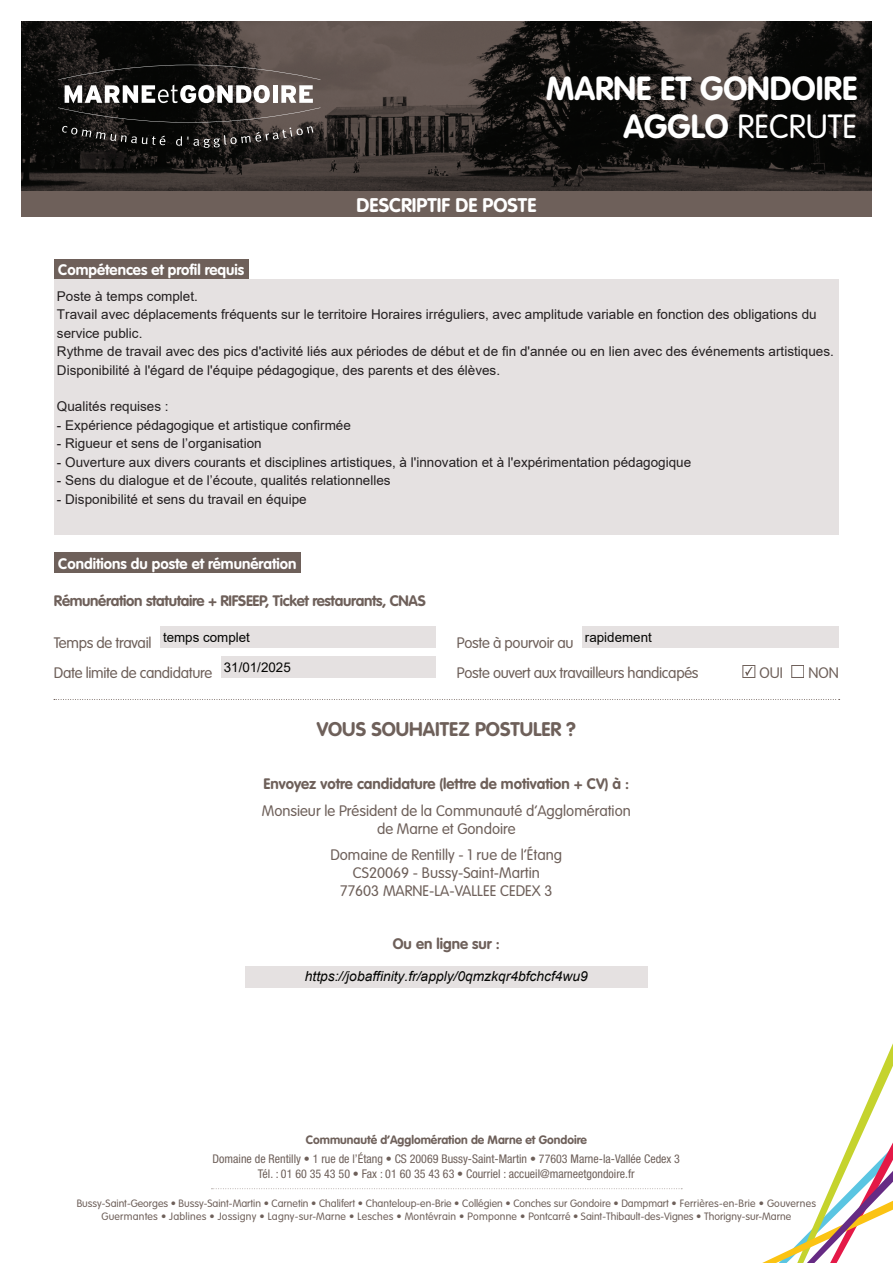
<style>
.page{position:relative;width:893px;height:1263px;background:#fff}
.page>*{position:absolute;margin:0;border:0;box-sizing:border-box;transform-origin:0 0}
.t1{font:700 33px/37.5px "VAG Rounded Std";color:#fff;text-align:right}
.t2{font:700 19.5px "VAG Rounded Std";color:#6e605a}
.t3{font:700 19.5px "VAG Rounded Std";color:#fff}
.t4{font:300 15px/18px "VAG Rounded Std";color:#6e605a;text-align:center}
.t5{font:300 15px "VAG Rounded Std";letter-spacing:-.02em;color:#6e605a}
.t6{font:700 15px "VAG Rounded Std";color:#6e605a}
.t7{font:700 15px "VAG Rounded Std";color:#fff}
.t8{font:700 15px "VAG Rounded Std";letter-spacing:-.02em;color:#6e605a}
.t9{font:italic 13.8px "Arial";color:#040503}
.t10{font:13.5px/18.5px "Arial";color:#231f20}
.t11{font:13.35px "Arial";color:#040503}
.t12{font:condensed 12px/14.4px "Helvetica Neue LT Std";color:#6e605a;text-align:center}
.t13{font:700 12px "VAG Rounded Std";color:#6e605a}
.t14{font:300 10.5px/12.6px "VAG Rounded Std";color:#6e605a;text-align:center}
.s1{font-weight:300}
</style>
<div class="page">
<svg style="left:762px;top:1043px;width:131px;height:220px"></svg>
<img style="left:21px;top:21px;width:850px;height:171px">
<svg style="left:58px;top:65px;width:262px;height:83px;background:#43403e"></svg>
<div style="left:54px;top:260px;width:194px;height:20px;background:#6e605a"></div>
<div style="left:54px;top:553px;width:247px;height:20px;background:#6e605a"></div>
<svg style="left:54px;top:699px;width:786px;height:1px"></svg>
<div style="left:21px;top:192px;width:850px;height:25px;background:#6e605a"></div>
<svg style="left:211px;top:1188px;width:471px;height:1px"></svg>
<div style="left:54px;top:280px;width:785px;height:255px;background:#e5e1e1"></div>
<div style="left:160px;top:627px;width:276px;height:21px;background:#e5e1e1"></div>
<div style="left:582px;top:627px;width:257px;height:21px;background:#e5e1e1"></div>
<div style="left:221px;top:657px;width:215px;height:21px;background:#e5e1e1"></div>
<div style="left:743px;top:665px;width:12px;height:13px;border:1px solid #6e605a"></div>
<svg style="left:745px;top:667px;width:8px;height:9px"></svg>
<div style="left:791px;top:665px;width:13px;height:13px;border:1px solid #6e605a"></div>
<div style="left:245px;top:966px;width:403px;height:21px;background:#e5e1e1"></div>
<p class="t7" style="left:58px;top:264px;width:187px">Compétences et profil requis</p>
<h1 class="t1" style="left:546px;top:73px;width:313px">MARNE ET GONDOIRE<br>AGGLO <span class="s1">RECRUTE</span></h1>
<h2 class="t3" style="left:357px;top:197px;width:181px">DESCRIPTIF DE POSTE</h2>
<p class="t10" style="left:57px;top:287px;width:778px">Poste à temps complet.<br>Travail avec déplacements fréquents sur le territoire Horaires irréguliers, avec amplitude variable en fonction des obligations du service public.<br>Rythme de travail avec des pics d'activité liés aux périodes de début et de fin d'année ou en lien avec des événements artistiques.<br>Disponibilité à l'égard de l'équipe pédagogique, des parents et des élèves.</p>
<p class="t10" style="left:57px;top:398px;width:113px">Qualités requises :</p>
<p class="t10" style="left:57px;top:416px;width:295px">- Expérience pédagogique et artistique confirmée</p>
<p class="t10" style="left:57px;top:434px;width:206px">- Rigueur et sens de l’organisation</p>
<p class="t10" style="left:57px;top:453px;width:636px">- Ouverture aux divers courants et disciplines artistiques, à l'innovation et à l'expérimentation pédagogique</p>
<p class="t10" style="left:57px;top:471px;width:335px">- Sens du dialogue et de l’écoute, qualités relationnelles</p>
<p class="t10" style="left:57px;top:490px;width:251px">- Disponibilité et sens du travail en équipe</p>
<p class="t7" style="left:58px;top:557px;width:240px">Conditions du poste et rémunération</p>
<p class="t8" style="left:54px;top:594px;width:373px">Rémunération statutaire + RIFSEEP, Ticket restaurants, CNAS</p>
<p class="t5" style="left:54px;top:636px;width:99px">Temps de travail</p>
<p class="t5" style="left:457px;top:636px;width:118px">Poste à pourvoir au</p>
<p class="t5" style="left:54px;top:666px;width:160px">Date limite de candidature</p>
<p class="t5" style="left:457px;top:666px;width:243px">Poste ouvert aux travailleurs handicapés</p>
<p class="t4" style="left:759px;top:665px;width:25px">OUI</p>
<p class="t4" style="left:808px;top:665px;width:32px">NON</p>
<p class="t11" style="left:163px;top:630px;width:88px">temps complet</p>
<p class="t11" style="left:585px;top:630px;width:68px">rapidement</p>
<p class="t11" style="left:224px;top:660px;width:68px">31/01/2025</p>
<h2 class="t2" style="left:317px;top:721px;width:261px">VOUS SOUHAITEZ POSTULER ?</h2>
<p class="t6" style="left:263px;top:777px;width:367px">Envoyez votre candidature (lettre de motivation + CV) à :</p>
<p class="t4" style="left:262px;top:802px;width:370px">Monsieur le Président de la Communauté d’Agglomération de Marne et Gondoire</p>
<p class="t4" style="left:330px;top:847px;width:233px">Domaine de Rentilly - 1 rue de l’Étang<br>CS20069 - Bussy-Saint-Martin<br>77603 MARNE-LA-VALLEE CEDEX 3</p>
<p class="t6" style="left:393px;top:937px;width:109px">Ou en ligne sur :</p>
<p class="t9" style="left:305px;top:969px;width:284px">https://jobaffinity.fr/apply/0qmzkqr4bfchcf4wu9</p>
<p class="t13" style="left:306px;top:1135px;width:283px">Communauté d’Agglomération de Marne et Gondoire</p>
<p class="t12" style="left:213px;top:1153px;width:469px">Domaine de Rentilly • 1 rue de l’Étang • CS 20069 Bussy-Saint-Martin • 77603 Marne-la-Vallée Cedex 3<br>Tél. : 01 60 35 43 50 • Fax : 01 60 35 43 63 • Courriel : accueil@marneetgondoire.fr</p>
<p class="t14" style="left:77px;top:1198px;width:741px">Bussy-Saint-Georges • Bussy-Saint-Martin • Carnetin • Chalifert • Chanteloup-en-Brie • Collégien • Conches sur Gondoire • Dampmart • Ferrières-en-Brie • Gouvernes<br>Guermantes • Jablines • Jossigny • Lagny-sur-Marne • Lesches • Montévrain • Pomponne • Pontcarré • Saint-Thibault-des-Vignes • Thorigny-sur-Marne</p>
</div>
